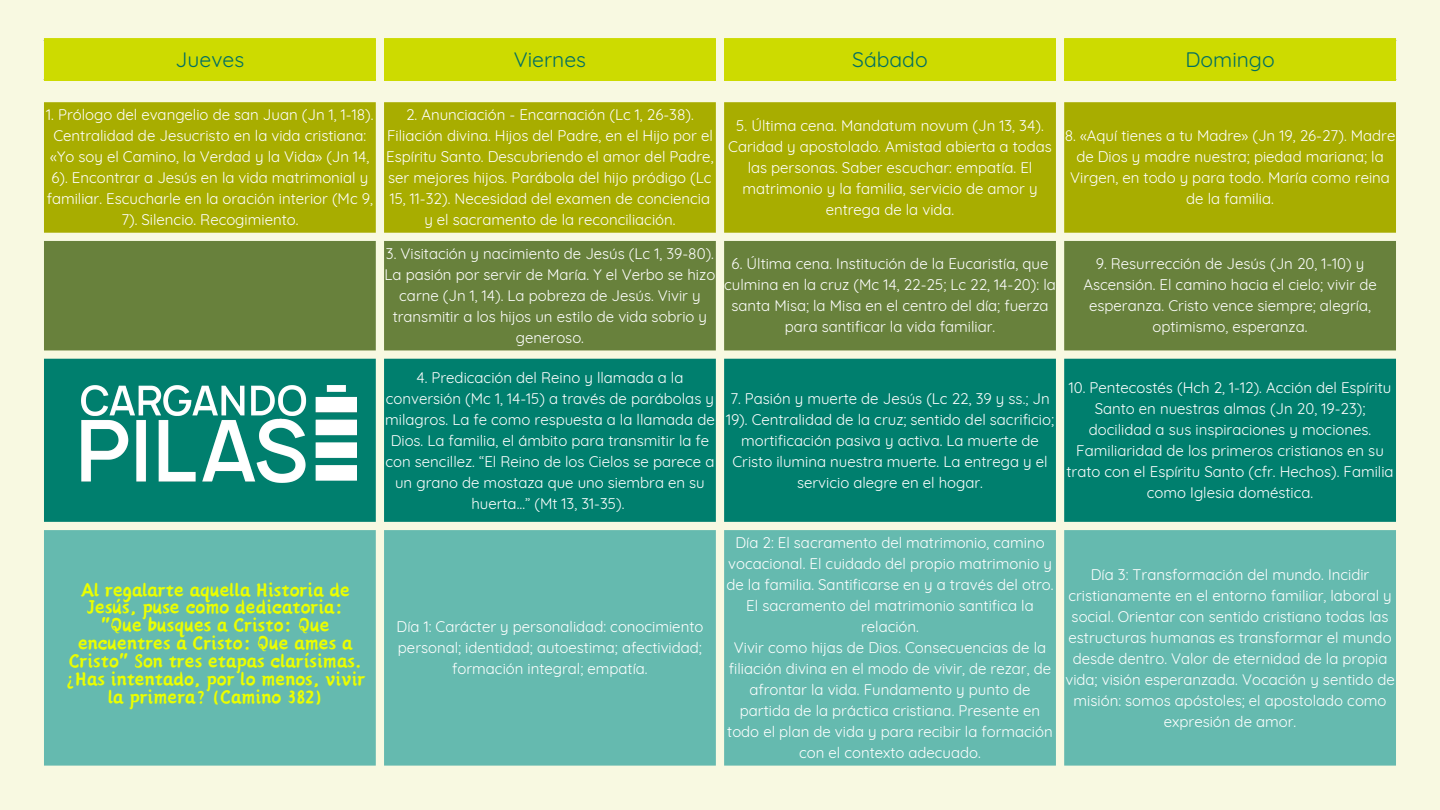
<style>
.page{position:relative;width:1440px;height:810px;background:#f8f9e1}
.page>*{position:absolute;margin:0;border:0;box-sizing:border-box;transform-origin:0 0}
.t1{font:23.6px/17.9px "Canva Li";color:#ebff00;text-align:center}
.t2{font:21px "Quicksand";color:#006e63}
.t3{font:15px/21px "Quicksand";color:#fff;text-align:center}
</style>
<div class="page">
<div style="left:44px;top:102px;width:1352px;height:131px;background:#a8ad00"></div>
<div style="left:44px;top:241px;width:1352px;height:109px;background:#68813c"></div>
<div style="left:44px;top:359px;width:1352px;height:163px;background:#007f6e"></div>
<div style="left:44px;top:530px;width:1352px;height:236px;background:#65baaf"></div>
<div style="left:48px;top:42px;width:1344px;height:35px;background:#cddb00"></div>
<hr style="left:44px;top:42px;width:4px;height:35px;background:#cddb00">
<hr style="left:372px;top:42px;width:4px;height:35px;background:#cddb00">
<svg style="left:44px;top:38px;width:332px;height:4px"></svg>
<hr style="left:44px;top:77px;width:332px;height:4px;background:#cddb00">
<hr style="left:384px;top:42px;width:4px;height:35px;background:#cddb00">
<hr style="left:712px;top:42px;width:4px;height:35px;background:#cddb00">
<svg style="left:384px;top:38px;width:332px;height:4px"></svg>
<hr style="left:384px;top:77px;width:332px;height:4px;background:#cddb00">
<hr style="left:724px;top:42px;width:4px;height:35px;background:#cddb00">
<hr style="left:1052px;top:42px;width:4px;height:35px;background:#cddb00">
<svg style="left:724px;top:38px;width:332px;height:4px"></svg>
<hr style="left:724px;top:77px;width:332px;height:4px;background:#cddb00">
<hr style="left:1064px;top:42px;width:4px;height:35px;background:#cddb00">
<hr style="left:1392px;top:42px;width:4px;height:35px;background:#cddb00">
<svg style="left:1064px;top:38px;width:332px;height:4px"></svg>
<hr style="left:1064px;top:77px;width:332px;height:4px;background:#cddb00">
<img style="left:81px;top:385px;width:275px;height:97px">
<p class="t2" style="left:176px;top:46px;width:70px">Jueves</p>
<p class="t2" style="left:514px;top:46px;width:74px">Viernes</p>
<p class="t2" style="left:852px;top:46px;width:77px">Sábado</p>
<p class="t2" style="left:1185px;top:46px;width:91px">Domingo</p>
<p class="t3" style="left:46px;top:104px;width:329px">1. Prólogo del evangelio de san Juan (Jn 1, 1-18).<br>Centralidad de Jesucristo en la vida cristiana: «Yo soy el Camino, la Verdad y la Vida» (Jn 14, 6). Encontrar a Jesús en la vida matrimonial y familiar. Escucharle en la oración interior (Mc 9, 7). Silencio. Recogimiento.</p>
<p class="t3" style="left:386px;top:104px;width:329px">2. Anunciación - Encarnación (Lc 1, 26-38).<br>Filiación divina. Hijos del Padre, en el Hijo por el Espíritu Santo. Descubriendo el amor del Padre, ser mejores hijos. Parábola del hijo pródigo (Lc 15, 11-32). Necesidad del examen de conciencia y el sacramento de la reconciliación.</p>
<p class="t3" style="left:728px;top:115px;width:325px">5. Última cena. Mandatum novum (Jn 13, 34).<br>Caridad y apostolado. Amistad abierta a todas las personas. Saber escuchar: empatía. El matrimonio y la familia, servicio de amor y entrega de la vida.</p>
<p class="t3" style="left:1065px;top:125px;width:332px">8. «Aquí tienes a tu Madre» (Jn 19, 26-27). Madre de Dios y madre nuestra; piedad mariana; la Virgen, en todo y para todo. María como reina de la familia.</p>
<p class="t1" style="left:65px;top:581px;width:302px">Al regalarte aquella Historia de<br>Jesús, puse como dedicatoria: "Que busques a Cristo: Que encuentres a Cristo: Que ames a<br>Cristo" Son tres etapas clarísimas. ¿Has intentado, por lo menos, vivir la primera? (Camino 382)</p>
<p class="t3" style="left:385px;top:243px;width:332px">3. Visitación y nacimiento de Jesús (Lc 1, 39-80).<br>La pasión por servir de María. Y el Verbo se hizo carne (Jn 1, 14). La pobreza de Jesús. Vivir y transmitir a los hijos un estilo de vida sobrio y generoso.</p>
<p class="t3" style="left:724px;top:253px;width:333px">6. Última cena. Institución de la Eucaristía, que culmina en la cruz (Mc 14, 22-25; Lc 22, 14-20): la santa Misa; la Misa en el centro del día; fuerza para santificar la vida familiar.</p>
<p class="t3" style="left:1083px;top:253px;width:295px">9. Resurrección de Jesús (Jn 20, 1-10) y Ascensión. El camino hacia el cielo; vivir de esperanza. Cristo vence siempre; alegría, optimismo, esperanza.</p>
<p class="t3" style="left:385px;top:367px;width:331px">4. Predicación del Reino y llamada a la conversión (Mc 1, 14-15) a través de parábolas y milagros. La fe como respuesta a la llamada de Dios. La familia, el ámbito para transmitir la fe con sencillez. “El Reino de los Cielos se parece a un grano de mostaza que uno siembra en su huerta…” (Mt 13, 31-35).</p>
<p class="t3" style="left:726px;top:388px;width:329px">7. Pasión y muerte de Jesús (Lc 22, 39 y ss.; Jn 19). Centralidad de la cruz; sentido del sacrificio; mortificación pasiva y activa. La muerte de Cristo ilumina nuestra muerte. La entrega y el servicio alegre en el hogar.</p>
<p class="t3" style="left:1067px;top:377px;width:329px">10. Pentecostés (Hch 2, 1-12). Acción del Espíritu Santo en nuestras almas (Jn 20, 19-23); docilidad a sus inspiraciones y mociones.<br>Familiaridad de los primeros cristianos en su trato con el Espíritu Santo (cfr. Hechos). Familia como Iglesia doméstica.</p>
<p class="t3" style="left:397px;top:616px;width:308px">Día 1: Carácter y personalidad: conocimiento personal; identidad; autoestima; afectividad; formación integral; empatía.</p>
<p class="t3" style="left:726px;top:532px;width:329px">Día 2: El sacramento del matrimonio, camino vocacional. El cuidado del propio matrimonio y de la familia. Santificarse en y a través del otro.<br>El sacramento del matrimonio santifica la relación.</p>
<p class="t3" style="left:727px;top:637px;width:327px">Vivir como hijas de Dios. Consecuencias de la filiación divina en el modo de vivir, de rezar, de afrontar la vida. Fundamento y punto de partida de la práctica cristiana. Presente en todo el plan de vida y para recibir la formación con el contexto adecuado.</p>
<p class="t3" style="left:1065px;top:563px;width:331px">Día 3: Transformación del mundo. Incidir cristianamente en el entorno familiar, laboral y social. Orientar con sentido cristiano todas las estructuras humanas es transformar el mundo desde dentro. Valor de eternidad de la propia vida; visión esperanzada. Vocación y sentido de misión: somos apóstoles; el apostolado como expresión de amor.</p>
</div>
